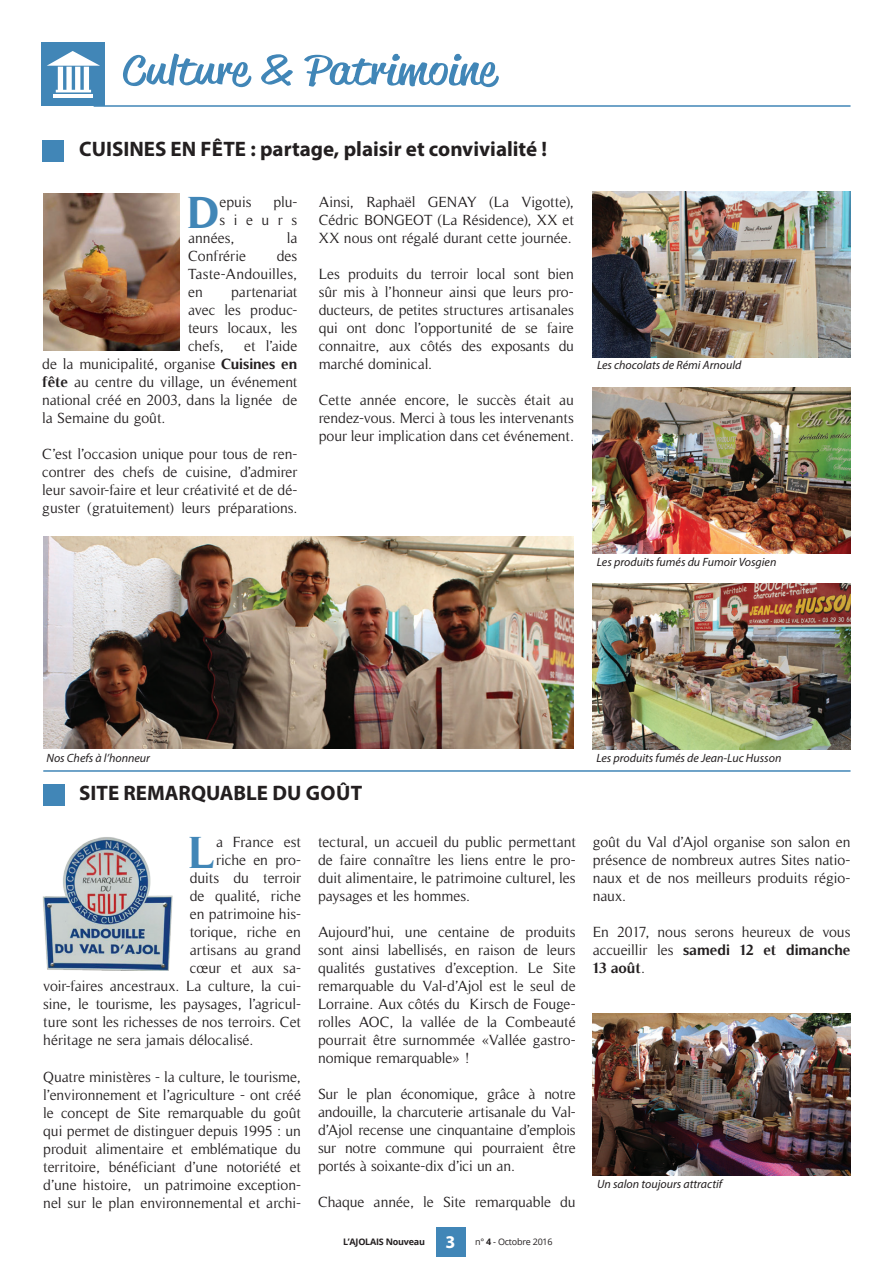
<style>
.page{position:relative;width:893px;height:1263px;background:#fff}
.page>*{position:absolute;margin:0;border:0;box-sizing:border-box;transform-origin:0 0}
.t1{font:700 45.45px "Timeless";color:#4186b7}
.t2{font:40.5px "Reklame Script";color:#4186b7;scale:1.5 1}
.t3{font:700 21px "Myriad Pro";color:#231f20}
.t4{font:15px/18px "Timeless";letter-spacing:-.005em;color:#231f20;text-align:justify}
.t5{font:italic 12px "Myriad Pro";color:#231f20}
.t6{font:700 9px "Open Sans";letter-spacing:-.025em;color:#231f20}
.s1{font-weight:700}
.s2{font-family:"Myriad Pro";font-size:18px;color:#fff}
.s3{font-weight:400}
</style>
<div class="page">
<div style="left:436px;top:1227px;width:29px;height:29px;background:#4186b7"></div>
<hr style="left:43px;top:770px;width:807px;height:2px;background:#4186b7">
<div style="left:43px;top:784px;width:22px;height:22px;background:#4186b7"></div>
<hr style="left:94px;top:105px;width:756px;height:2px;background:#4186b7">
<div style="left:42px;top:43px;width:63px;height:63px;background:#4186b7"></div>
<svg style="left:47px;top:51px;width:53px;height:41px"></svg>
<hr style="left:54px;top:94px;width:39px;height:4px;background:#fff">
<div style="left:43px;top:140px;width:21px;height:22px;background:#4186b7"></div>
<img style="left:43px;top:193px;width:137px;height:158px">
<img style="left:42px;top:837px;width:131px;height:133px">
<img style="left:593px;top:192px;width:257px;height:166px">
<img style="left:593px;top:388px;width:257px;height:165px">
<img style="left:593px;top:584px;width:257px;height:165px">
<img style="left:593px;top:1013px;width:257px;height:162px">
<img style="left:43px;top:536px;width:531px;height:212px">
<h2 class="t2" style="left:122px;top:43px;width:250px">Culture &amp; Patrimoine</h2>
<h3 class="t3" style="left:79px;top:135px;width:469px">CUISINES EN FÊTE : partage, plaisir et convivialité !</h3>
<h1 class="t1" style="left:188px;top:185px;width:33px">D</h1>
<p class="t4" style="left:220px;top:193px;width:33px">epuis</p>
<p class="t4" style="left:274px;top:193px;width:25px">plu-</p>
<p class="t4" style="left:319px;top:193px;width:257px">Ainsi, Raphaël GENAY (La Vigotte), Cédric BONGEOT (La Résidence), XX et XX nous ont régalé durant cette journée.</p>
<p class="t4" style="left:319px;top:265px;width:257px">Les produits du terroir local sont bien sûr mis à l’honneur ainsi que leurs pro&shy;ducteurs, de petites structures artisanales qui ont donc l’opportunité de se faire connaitre, aux côtés des exposants du marché dominical.</p>
<p class="t4" style="left:319px;top:391px;width:257px">Cette année encore, le succès était au rendez-vous. Merci à tous les intervenants pour leur implication dans cet événement.</p>
<p class="t4" style="left:220px;top:211px;width:79px">sieurs</p>
<p class="t4" style="left:188px;top:229px;width:48px">années,</p>
<p class="t4" style="left:287px;top:229px;width:12px">la</p>
<p class="t4" style="left:188px;top:247px;width:59px">Confrérie</p>
<p class="t4" style="left:188px;top:247px;width:111px;text-indent:89px">des Taste-Andouilles, en</p>
<p class="t4" style="left:188px;top:283px;width:111px;text-indent:43px">partenariat avec les produc&shy;teurs locaux, les chefs,</p>
<p class="t4" style="left:42px;top:337px;width:257px;text-indent:202px">et l’aide de la municipalité, organise <span class="s1">Cuisines en fête</span> au centre du village, un événement national créé en 2003, dans la lignée de la Semaine du goût.</p>
<p class="t4" style="left:42px;top:445px;width:257px">C’est l’occasion unique pour tous de ren&shy;contrer des chefs de cuisine, d’admirer leur savoir-faire et leur créativité et de dé&shy;guster (gratuitement) leurs préparations.</p>
<p class="t5" style="left:597px;top:358px;width:146px">Les chocolats de Rémi Arnould</p>
<p class="t5" style="left:597px;top:554px;width:181px">Les produits fumés du Fumoir Vosgien</p>
<p class="t5" style="left:46px;top:750px;width:105px">Nos Chefs à l’honneur</p>
<h3 class="t3" style="left:79px;top:779px;width:285px">SITE REMARQUABLE DU GOÛT</h3>
<h1 class="t1" style="left:189px;top:825px;width:28px">L</h1>
<p class="t4" style="left:216px;top:833px;width:86px">a France est</p>
<p class="t4" style="left:216px;top:851px;width:86px">riche en pro-</p>
<p class="t4" style="left:190px;top:869px;width:113px">duits du terroir</p>
<p class="t4" style="left:190px;top:887px;width:113px">de qualité, riche</p>
<p class="t4" style="left:190px;top:905px;width:113px">en patrimoine his-</p>
<p class="t4" style="left:190px;top:923px;width:113px">torique, riche en</p>
<p class="t4" style="left:190px;top:941px;width:113px">artisans au grand</p>
<p class="t4" style="left:190px;top:959px;width:113px">cœur et aux sa-</p>
<p class="t4" style="left:43px;top:977px;width:259px">voir-faires ancestraux. La culture, la cui-</p>
<p class="t4" style="left:43px;top:995px;width:259px">sine, le tourisme, les paysages, l’agricul-</p>
<p class="t4" style="left:43px;top:1013px;width:259px">ture sont les richesses de nos terroirs. Cet</p>
<p class="t4" style="left:43px;top:1031px;width:212px">héritage ne sera jamais délocalisé.</p>
<p class="t4" style="left:43px;top:1068px;width:259px">Quatre ministères - la culture, le tourisme, l’environnement et l’agriculture - ont créé le concept de Site remarquable du goût qui permet de distinguer depuis 1995 : un produit alimentaire et emblématique du territoire, bénéficiant d’une notoriété et d’une histoire, un patrimoine exception&shy;nel sur le plan environnemental et archi-</p>
<p class="t4" style="left:318px;top:833px;width:259px">tectural, un accueil du public permettant de faire connaître les liens entre le pro&shy;duit alimentaire, le patrimoine culturel, les paysages et les hommes.</p>
<p class="t4" style="left:318px;top:923px;width:259px">Aujourd’hui, une centaine de produits sont ainsi labellisés, en raison de leurs qualités gustatives d’exception. Le Site remarquable du Val-d’Ajol est le seul de Lorraine. Aux côtés du Kirsch de Fouge&shy;rolles AOC, la vallée de la Combeauté pourrait être surnommée «Vallée gastro&shy;nomique remarquable» !</p>
<p class="t4" style="left:318px;top:1085px;width:259px">Sur le plan économique, grâce à notre andouille, la charcuterie artisanale du Val&shy;d’Ajol recense une cinquantaine d’emplois sur notre commune qui pourraient être portés à soixante-dix d’ici un an.</p>
<p class="t4" style="left:318px;top:1193px;width:259px">Chaque année, le Site remarquable du</p>
<p class="t6" style="left:343px;top:1235px;width:211px">L’AJOLAIS Nouveau <span class="s2">3</span> <span class="s3">n°</span> 4 <span class="s3">- Octobre 2016</span></p>
<p class="t5" style="left:596px;top:750px;width:187px">Les produits fumés de Jean-Luc Husson</p>
<p class="t4" style="left:593px;top:833px;width:259px">goût du Val d’Ajol organise son salon en présence de nombreux autres Sites natio&shy;naux et de nos meilleurs produits régio&shy;naux.</p>
<p class="t4" style="left:593px;top:923px;width:259px">En 2017, nous serons heureux de vous accueillir les <span class="s1">samedi 12 et dimanche 13 août</span>.</p>
<p class="t5" style="left:597px;top:1176px;width:127px">Un salon toujours attractif</p>
</div>
